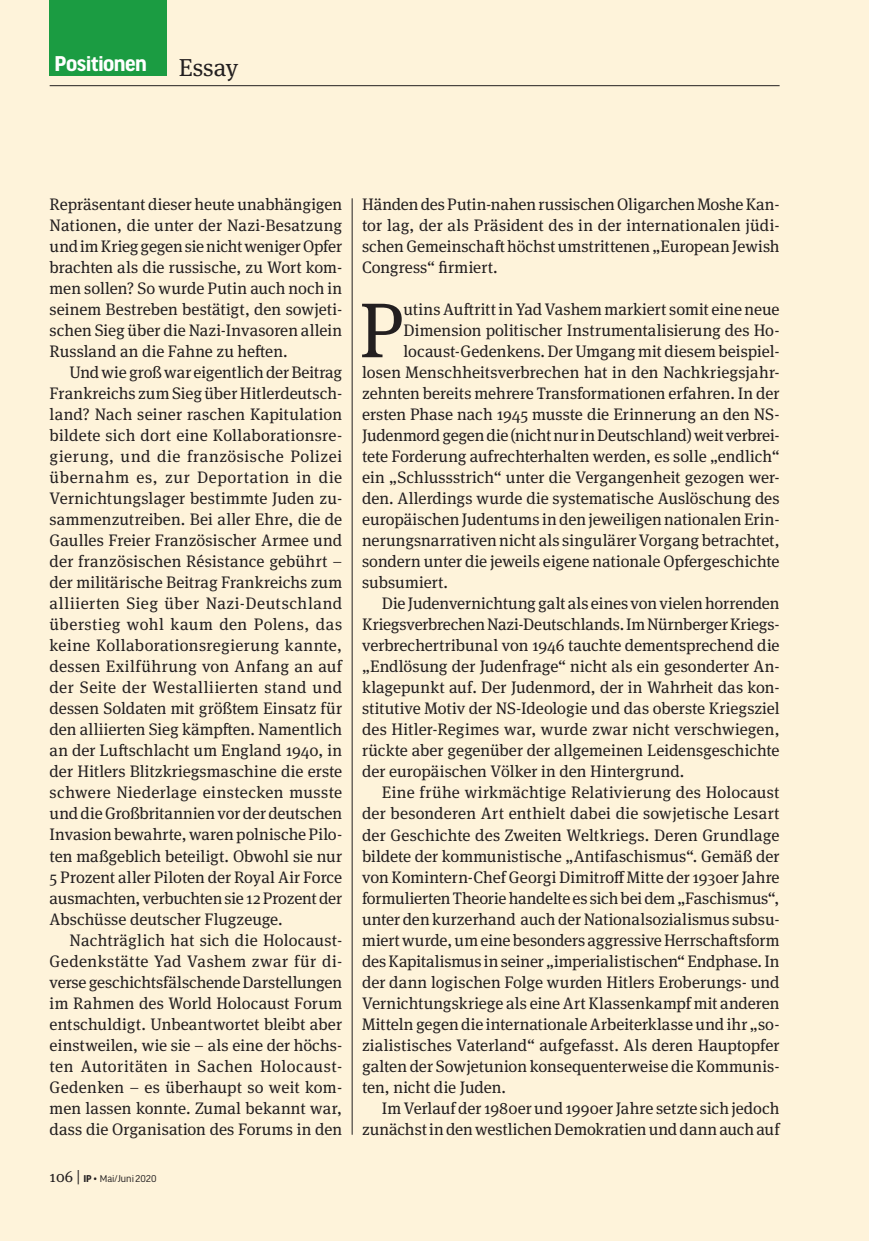
<style>
.page{position:relative;width:869px;height:1241px;background:#fff}
.page>*{position:absolute;margin:0;border:0;box-sizing:border-box;transform-origin:0 0}
.t1{font:77.52px "Meta Serif Pro";color:#231f20}
.t2{font:24.5px "Meta Serif Pro";letter-spacing:-.005em;color:#231f20}
.t3{font:700 22.75px "Good Headline Pro";letter-spacing:-.025em;color:#fff}
.t4{font:16.62px/21px "Meta Serif Pro";color:#231f20;text-align:justify}
.t5{font:10.5px "Good Headline Pro";color:#231f20}
.s1{font-family:"Meta Serif Pro";font-size:15.75px}
.s2{font-weight:700}
</style>
<div class="page">
<div style="left:0;top:0;width:868px;height:1240px;background:#fef3da"></div>
<hr style="left:50px;top:85px;width:729px;height:1px;background:#231f20">
<div style="left:50px;top:0;width:117px;height:76px;background:#1b9c42"></div>
<hr style="left:351px;top:198px;width:1px;height:936px;background:#231f20">
<h3 class="t3" style="left:55px;top:53px;width:94px">Positionen</h3>
<h2 class="t2" style="left:179px;top:49px;width:61px">Essay</h2>
<p class="t4" style="left:50px;top:193px;width:294px">Repräsentant dieser heute unabhängigen Nationen, die unter der Nazi-Besatzung und im Krieg gegen sie nicht weniger Opfer brachten als die russische, zu Wort kom&shy;men sollen? So wurde Putin auch noch in seinem Bestreben bestätigt, den sowjeti&shy;schen Sieg über die Nazi-Invasoren allein Russland an die Fahne zu heften.</p>
<p class="t4" style="left:50px;top:361px;width:294px;text-indent:20px">Und wie groß war eigentlich der Beitrag Frankreichs zum Sieg über Hitlerdeutsch&shy;land? Nach seiner raschen Kapitulation bildete sich dort eine Kollaborationsre&shy;gierung, und die französische Polizei übernahm es, zur Deportation in die Vernichtungslager bestimmte Juden zu&shy;sammenzutreiben. Bei aller Ehre, die de Gaulles Freier Französischer Armee und der französischen Résistance gebührt – der militärische Beitrag Frankreichs zum alliierten Sieg über Nazi-Deutschland überstieg wohl kaum den Polens, das keine Kollaborationsregierung kannte, dessen Exilführung von Anfang an auf der Seite der Westalliierten stand und dessen Soldaten mit größtem Einsatz für den alliierten Sieg kämpften. Namentlich an der Luftschlacht um England 1940, in der Hitlers Blitzkriegsmaschine die erste schwere Niederlage einstecken musste und die Großbritannien vor der deutschen Invasion bewahrte, waren polnische Pilo&shy;ten maßgeblich beteiligt. Obwohl sie nur 5 Prozent aller Piloten der Royal Air Force ausmachten, verbuchten sie 12 Prozent der Abschüsse deutscher Flugzeuge.</p>
<p class="t4" style="left:50px;top:928px;width:294px;text-indent:20px">Nachträglich hat sich die Holocaust-Gedenkstätte Yad Vashem zwar für di&shy;verse geschichtsfälschende Darstellungen im Rahmen des World Holocaust Forum entschuldigt. Unbeantwortet bleibt aber einstweilen, wie sie – als eine der höchs&shy;ten Autoritäten in Sachen Holocaust-Gedenken – es überhaupt so weit kom&shy;men lassen konnte. Zumal bekannt war, dass die Organisation des Forums in den</p>
<p class="t5" style="left:50px;top:1173px;width:108px"><span class="s1">106 |</span> <span class="s2">IP</span> • Mai/Juni 2020</p>
<p class="t4" style="left:362px;top:193px;width:419px">Händen des Putin-nahen russischen Oligarchen Moshe Kan&shy;tor lag, der als Präsident des in der internationalen jüdi&shy;schen Gemeinschaft höchst umstrittenen „European Jewish Congress“ firmiert.</p>
<h1 class="t1" style="left:359px;top:274px;width:46px">P</h1>
<p class="t4" style="left:403px;top:298px;width:377px">utins Auftritt in Yad Vashem markiert somit eine neue</p>
<p class="t4" style="left:403px;top:319px;width:377px">Dimension politischer Instrumentalisierung des Ho-</p>
<p class="t4" style="left:403px;top:340px;width:377px">locaust-Gedenkens. Der Umgang mit diesem beispiel-</p>
<p class="t4" style="left:362px;top:361px;width:419px">losen Menschheitsverbrechen hat in den Nachkriegsjahr-</p>
<p class="t4" style="left:362px;top:382px;width:419px">zehnten bereits mehrere Transformationen erfahren. In der</p>
<p class="t4" style="left:362px;top:403px;width:419px">ersten Phase nach 1945 musste die Erinnerung an den NS-</p>
<p class="t4" style="left:362px;top:424px;width:419px">Judenmord gegen die (nicht nur in Deutschland) weit verbrei-</p>
<p class="t4" style="left:362px;top:445px;width:419px">tete Forderung aufrechterhalten werden, es solle „endlich“</p>
<p class="t4" style="left:362px;top:466px;width:419px">ein „Schlussstrich“ unter die Vergangenheit gezogen wer-</p>
<p class="t4" style="left:362px;top:487px;width:419px">den. Allerdings wurde die systematische Auslöschung des</p>
<p class="t4" style="left:362px;top:508px;width:419px">europäischen Judentums in den jeweiligen nationalen Erin-</p>
<p class="t4" style="left:362px;top:529px;width:419px">nerungsnarrativen nicht als singulärer Vorgang betrachtet,</p>
<p class="t4" style="left:362px;top:550px;width:419px">sondern unter die jeweils eigene nationale Opfergeschichte</p>
<p class="t4" style="left:362px;top:571px;width:87px">subsumiert.</p>
<p class="t4" style="left:382px;top:592px;width:399px">Die Judenvernichtung galt als eines von vielen horrenden</p>
<p class="t4" style="left:362px;top:613px;width:419px">Kriegsverbrechen Nazi-Deutschlands. Im Nürnberger Kriegs-</p>
<p class="t4" style="left:362px;top:634px;width:419px">verbrechertribunal von 1946 tauchte dementsprechend die</p>
<p class="t4" style="left:362px;top:655px;width:419px">„Endlösung der Judenfrage“ nicht als ein gesonderter An-</p>
<p class="t4" style="left:362px;top:676px;width:419px">klagepunkt auf. Der Judenmord, der in Wahrheit das kon-</p>
<p class="t4" style="left:362px;top:697px;width:419px">stitutive Motiv der NS-Ideologie und das oberste Kriegsziel</p>
<p class="t4" style="left:362px;top:718px;width:419px">des Hitler-Regimes war, wurde zwar nicht verschwiegen,</p>
<p class="t4" style="left:362px;top:739px;width:419px">rückte aber gegenüber der allgemeinen Leidensgeschichte</p>
<p class="t4" style="left:362px;top:760px;width:324px">der europäischen Völker in den Hintergrund.</p>
<p class="t4" style="left:382px;top:781px;width:399px">Eine frühe wirkmächtige Relativierung des Holocaust</p>
<p class="t4" style="left:362px;top:802px;width:419px">der besonderen Art enthielt dabei die sowjetische Lesart</p>
<p class="t4" style="left:362px;top:823px;width:419px">der Geschichte des Zweiten Weltkriegs. Deren Grundlage</p>
<p class="t4" style="left:362px;top:844px;width:419px">bildete der kommunistische „Antifaschismus“. Gemäß der</p>
<p class="t4" style="left:362px;top:865px;width:419px">von Komintern-Chef Georgi Dimitroff Mitte der 1930er Jahre</p>
<p class="t4" style="left:362px;top:886px;width:419px">formulierten Theorie handelte es sich bei dem „Faschismus“,</p>
<p class="t4" style="left:362px;top:907px;width:419px">unter den kurzerhand auch der Nationalsozialismus subsu-</p>
<p class="t4" style="left:362px;top:928px;width:419px">miert wurde, um eine besonders aggressive Herrschaftsform</p>
<p class="t4" style="left:362px;top:949px;width:419px">des Kapitalismus in seiner „imperialistischen“ Endphase. In</p>
<p class="t4" style="left:362px;top:970px;width:419px">der dann logischen Folge wurden Hitlers Eroberungs- und</p>
<p class="t4" style="left:362px;top:991px;width:419px">Vernichtungskriege als eine Art Klassenkampf mit anderen</p>
<p class="t4" style="left:362px;top:1012px;width:419px">Mitteln gegen die internationale Arbeiterklasse und ihr „so-</p>
<p class="t4" style="left:362px;top:1033px;width:419px">zialistisches Vaterland“ aufgefasst. Als deren Hauptopfer</p>
<p class="t4" style="left:362px;top:1054px;width:419px">galten der Sowjetunion konsequenterweise die Kommunis-</p>
<p class="t4" style="left:362px;top:1075px;width:145px">ten, nicht die Juden.</p>
<p class="t4" style="left:382px;top:1096px;width:399px">Im Verlauf der 1980er und 1990er Jahre setzte sich jedoch</p>
<p class="t4" style="left:362px;top:1117px;width:419px">zunächst in den westlichen Demokratien und dann auch auf</p>
</div>
